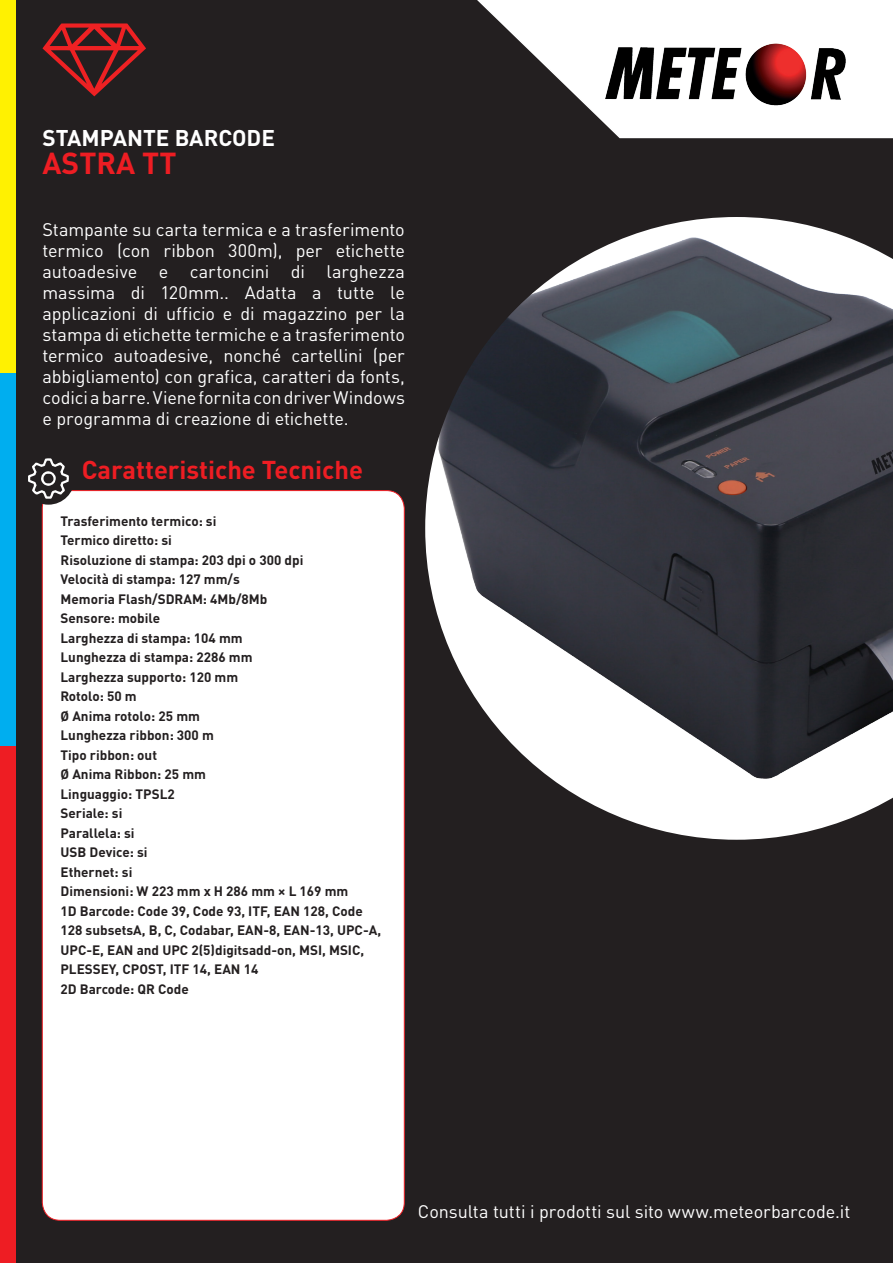
<style>
.page{position:relative;width:893px;height:1263px;background:#fff}
.page>*{position:absolute;margin:0;border:0;box-sizing:border-box;transform-origin:0 0}
.t1{font:103.5px "Glyphter";color:#ee2123}
.t2{font:700 30px "DIN Pro";color:#ee1d23}
.t3{font:700 25.5px "DIN Pro";color:#ee1d23}
.t4{font:700 22.5px "DIN Pro";color:#fff}
.t5{font:18px/21px "DIN Pro";letter-spacing:-.005em;color:#fff;text-align:justify}
.t6{font:700 13.5px/19.5px "DIN Pro";color:#231f20}
</style>
<div class="page">
<div style="left:1px;top:1px;width:891px;height:1261px;background:#231f20"></div>
<div style="left:42px;top:491px;width:362px;height:729px;background:#fff;border-radius:18px"></div>
<svg style="left:476px;top:0;width:417px;height:139px"></svg>
<div style="left:0;top:1px;width:16px;height:373px;background:#fff101"></div>
<div style="left:0;top:374px;width:16px;height:373px;background:#00aeef"></div>
<div style="left:0;top:747px;width:16px;height:516px;background:#ee1d23"></div>
<div style="left:22px;top:452px;width:53px;height:53px;background:#231f20;border-radius:50%"></div>
<svg style="left:28px;top:458px;width:41px;height:41px"></svg>
<svg style="left:425px;top:212px;width:468px;height:632px"></svg>
<img style="left:605px;top:43px;width:245px;height:63px">
<p class="t1" style="left:146px;top:104px;width:105px;rotate:-180deg">A</p>
<p class="t4" style="left:43px;top:119px;width:234px">STAMPANTE BARCODE</p>
<p class="t2" style="left:43px;top:138px;width:135px">ASTRA TT</p>
<p class="t5" style="left:43px;top:217px;width:364px">Stampante su carta termica e a trasferimento termico (con ribbon 300m), per etichette autoadesive e cartoncini di larghezza massima di 120mm.. Adatta a tutte le applicazioni di ufficio e di magazzino per la stampa di etichette termiche e a trasferimento termico autoadesive, nonché cartellini (per abbigliamento) con grafica, caratteri da fonts, codici a barre. Viene fornita con driver Windows e programma di creazione di etichette.</p>
<p class="t3" style="left:82px;top:449px;width:283px">Caratteristiche Tecniche</p>
<p class="t6" style="left:61px;top:510px;width:157px">Trasferimento termico: si</p>
<p class="t6" style="left:61px;top:529px;width:113px">Termico diretto: si</p>
<p class="t6" style="left:61px;top:549px;width:244px">Risoluzione di stampa: 203 dpi o 300 dpi</p>
<p class="t6" style="left:61px;top:568px;width:181px">Velocità di stampa: 127 mm/s</p>
<p class="t6" style="left:61px;top:588px;width:208px">Memoria Flash/SDRAM: 4Mb/8Mb</p>
<p class="t6" style="left:61px;top:607px;width:101px">Sensore: mobile</p>
<p class="t6" style="left:61px;top:627px;width:184px">Larghezza di stampa: 104 mm</p>
<p class="t6" style="left:61px;top:646px;width:194px">Lunghezza di stampa: 2286 mm</p>
<p class="t6" style="left:61px;top:666px;width:179px">Larghezza supporto: 120 mm</p>
<p class="t6" style="left:61px;top:685px;width:78px">Rotolo: 50 m</p>
<p class="t6" style="left:61px;top:705px;width:141px">Ø Anima rotolo: 25 mm</p>
<p class="t6" style="left:61px;top:724px;width:155px">Lunghezza ribbon: 300 m</p>
<p class="t6" style="left:61px;top:744px;width:98px">Tipo ribbon: out</p>
<p class="t6" style="left:61px;top:763px;width:147px">Ø Anima Ribbon: 25 mm</p>
<p class="t6" style="left:61px;top:783px;width:116px">Linguaggio: TPSL2</p>
<p class="t6" style="left:61px;top:802px;width:63px">Seriale: si</p>
<p class="t6" style="left:61px;top:822px;width:76px">Parallela: si</p>
<p class="t6" style="left:61px;top:841px;width:88px">USB Device: si</p>
<p class="t6" style="left:61px;top:861px;width:73px">Ethernet: si</p>
<p class="t6" style="left:61px;top:880px;width:289px">Dimensioni: W 223 mm x H 286 mm × L 169 mm</p>
<p class="t6" style="left:61px;top:900px;width:322px">1D Barcode: Code 39, Code 93, ITF, EAN 128, Code 128 subsetsA, B, C, Codabar, EAN-8, EAN-13, UPC-A, UPC-E, EAN and UPC 2(5)digitsadd-on, MSI, MSIC, PLESSEY, CPOST, ITF 14, EAN 14</p>
<p class="t6" style="left:61px;top:978px;width:130px">2D Barcode: QR Code</p>
<p class="t5" style="left:418px;top:1199px;width:434px">Consulta tutti i prodotti sul sito www.meteorbarcode.it</p>
</div>
